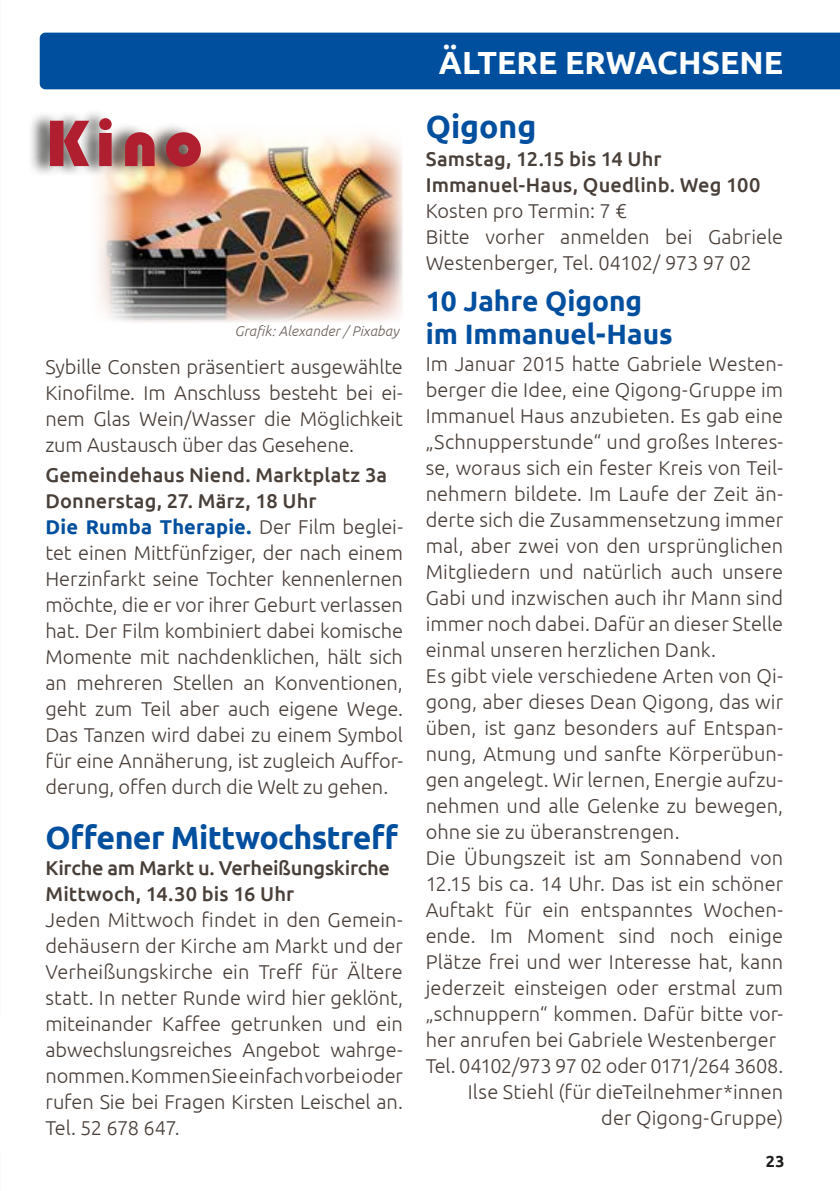
<style>
.page{position:relative;width:840px;height:1191px;background:#fff}
.page>*{position:absolute;margin:0;border:0;box-sizing:border-box;transform-origin:0 0}
.t1{font:68px "Bauhaus 93";color:#af1f2f}
.t2{font:700 32px "Ubuntu";letter-spacing:-.02em;color:#004f9f}
.t3{font:700 32px "Ubuntu";color:#fff}
.t4{font:700 28px/33.6px "Ubuntu";color:#004f9f}
.t5{font:300 20px/26px "Ubuntu";letter-spacing:.005em;color:#493f39;text-align:justify}
.t6{font:500 20px/26px "Ubuntu";letter-spacing:.005em;color:#493f39}
.t7{font:300 20px "Ubuntu";letter-spacing:-.04em;color:#493f39}
.t8{font:700 16px "Ubuntu";color:#1d1d1b}
.t9{font:italic 300 14px "Ubuntu";letter-spacing:.015em;color:#6a5f59}
.s1{font-weight:500}
.s2{font-weight:700;color:#004f9f}
</style>
<div class="page">
<img style="left:98px;top:134px;width:305px;height:188px">
<div style="left:40px;top:33px;width:799px;height:56px;background:#004f9f"></div>
<div style="left:28px;top:109px;width:172px;height:70px;background:#1d1d1b;opacity:.67"></div>
<h1 class="t1" style="left:45px;top:105px;width:158px">Kino</h1>
<p class="t9" style="left:234px;top:322px;width:165px">Grafik: Alexander / Pixabay</p>
<p class="t5" style="left:45px;top:353px;width:359px">Sybille Consten präsentiert ausgewählte Kinofilme. Im Anschluss besteht bei ei&shy;nem Glas Wein/Wasser die Möglichkeit zum Austausch über das Gesehene.</p>
<p class="t5" style="left:45px;top:461px;width:359px;text-align:left"><span class="s1">Gemeindehaus Niend. Marktplatz 3a Donnerstag, 27. März, 18 Uhr<br></span><span class="s2">Die Rumba Therapie.</span> Der Film beglei&shy;tet einen Mittfünfziger, der nach einem Herzinfarkt seine Tochter kennenlernen möchte, die er vor ihrer Geburt verlassen hat. Der Film kombiniert dabei komische Momente mit nachdenklichen, hält sich an mehreren Stellen an Konventionen, geht zum Teil aber auch eigene Wege.<br>Das Tanzen wird dabei zu einem Symbol für eine Annäherung, ist zugleich Auffor&shy;derung, offen durch die Welt zu gehen.</p>
<h2 class="t2" style="left:45px;top:817px;width:354px">Offener Mittwochstreff</h2>
<p class="t6" style="left:45px;top:853px;width:346px">Kirche am Markt u. Verheißungskirche<br>Mittwoch, 14.30 bis 16 Uhr</p>
<p class="t5" style="left:45px;top:906px;width:359px">Jeden Mittwoch findet in den Gemein&shy;dehäusern der Kirche am Markt und der Verheißungskirche ein Treff für Ältere statt. In netter Runde wird hier geklönt, miteinander Kaffee getrunken und ein abwechslungsreiches Angebot wahrge&shy;nommen. Kommen Sie einfach vorbei oder rufen Sie bei Fragen Kirsten Leischel an.<br>Tel. 52 678 647.</p>
<h2 class="t3" style="left:438px;top:43px;width:345px">ÄLTERE ERWACHSENE</h2>
<h2 class="t2" style="left:425px;top:107px;width:112px">Qigong</h2>
<p class="t6" style="left:425px;top:145px;width:336px">Samstag, 12.15 bis 14 Uhr<br>Immanuel-Haus, Quedlinb. Weg 100</p>
<p class="t5" style="left:425px;top:198px;width:359px;text-align:left">Kosten pro Termin: 7 €<br>Bitte vorher anmelden bei Gabriele<br>Westenberger, Tel. 04102/ 973 97 02</p>
<h3 class="t4" style="left:425px;top:284px;width:248px">10 Jahre Qigong im Immanuel-Haus</h3>
<p class="t5" style="left:425px;top:350px;width:359px">Im Januar 2015 hatte Gabriele Westen-</p>
<p class="t5" style="left:425px;top:376px;width:359px">berger die Idee, eine Qigong-Gruppe im</p>
<p class="t5" style="left:425px;top:402px;width:359px">Immanuel Haus anzubieten. Es gab eine</p>
<p class="t5" style="left:425px;top:428px;width:359px">„Schnupperstunde“ und großes Interes-</p>
<p class="t5" style="left:425px;top:454px;width:359px">se, woraus sich ein fester Kreis von Teil-</p>
<p class="t5" style="left:425px;top:480px;width:359px">nehmern bildete. Im Laufe der Zeit än-</p>
<p class="t5" style="left:425px;top:506px;width:359px">derte sich die Zusammensetzung immer</p>
<p class="t5" style="left:425px;top:532px;width:359px">mal, aber zwei von den ursprünglichen</p>
<p class="t5" style="left:425px;top:558px;width:359px">Mitgliedern und natürlich auch unsere</p>
<p class="t5" style="left:425px;top:584px;width:359px">Gabi und inzwischen auch ihr Mann sind</p>
<p class="t5" style="left:425px;top:610px;width:359px">immer noch dabei. Dafür an dieser Stelle</p>
<p class="t5" style="left:425px;top:636px;width:292px">einmal unseren herzlichen Dank.</p>
<p class="t5" style="left:425px;top:662px;width:359px">Es gibt viele verschiedene Arten von Qi-</p>
<p class="t5" style="left:425px;top:688px;width:359px">gong, aber dieses Dean Qigong, das wir</p>
<p class="t5" style="left:425px;top:714px;width:359px">üben, ist ganz besonders auf Entspan-</p>
<p class="t5" style="left:425px;top:740px;width:359px">nung, Atmung und sanfte Körperübun-</p>
<p class="t5" style="left:425px;top:766px;width:359px">gen angelegt. Wir lernen, Energie aufzu-</p>
<p class="t5" style="left:425px;top:792px;width:359px">nehmen und alle Gelenke zu bewegen,</p>
<p class="t5" style="left:425px;top:818px;width:255px">ohne sie zu überanstrengen.</p>
<p class="t5" style="left:425px;top:844px;width:359px">Die Übungszeit ist am Sonnabend von</p>
<p class="t5" style="left:425px;top:870px;width:359px">12.15 bis ca. 14 Uhr. Das ist ein schöner</p>
<p class="t5" style="left:425px;top:896px;width:359px">Auftakt für ein entspanntes Wochen-</p>
<p class="t5" style="left:425px;top:922px;width:359px">ende. Im Moment sind noch einige</p>
<p class="t5" style="left:425px;top:948px;width:359px">Plätze frei und wer Interesse hat, kann</p>
<p class="t5" style="left:425px;top:974px;width:359px">jederzeit einsteigen oder erstmal zum</p>
<p class="t5" style="left:425px;top:1000px;width:359px">„schnuppern“ kommen. Dafür bitte vor-</p>
<p class="t5" style="left:425px;top:1026px;width:352px">her anrufen bei Gabriele Westenberger</p>
<p class="t7" style="left:425px;top:1053px;width:359px">Tel. 04102/973 97 02 oder 0171/264 3608.</p>
<p class="t5" style="left:467px;top:1078px;width:317px">Ilse Stiehl (für dieTeilnehmer*innen</p>
<p class="t5" style="left:601px;top:1104px;width:183px">der Qigong-Gruppe)</p>
<p class="t8" style="left:765px;top:1151px;width:20px">23</p>
</div>
